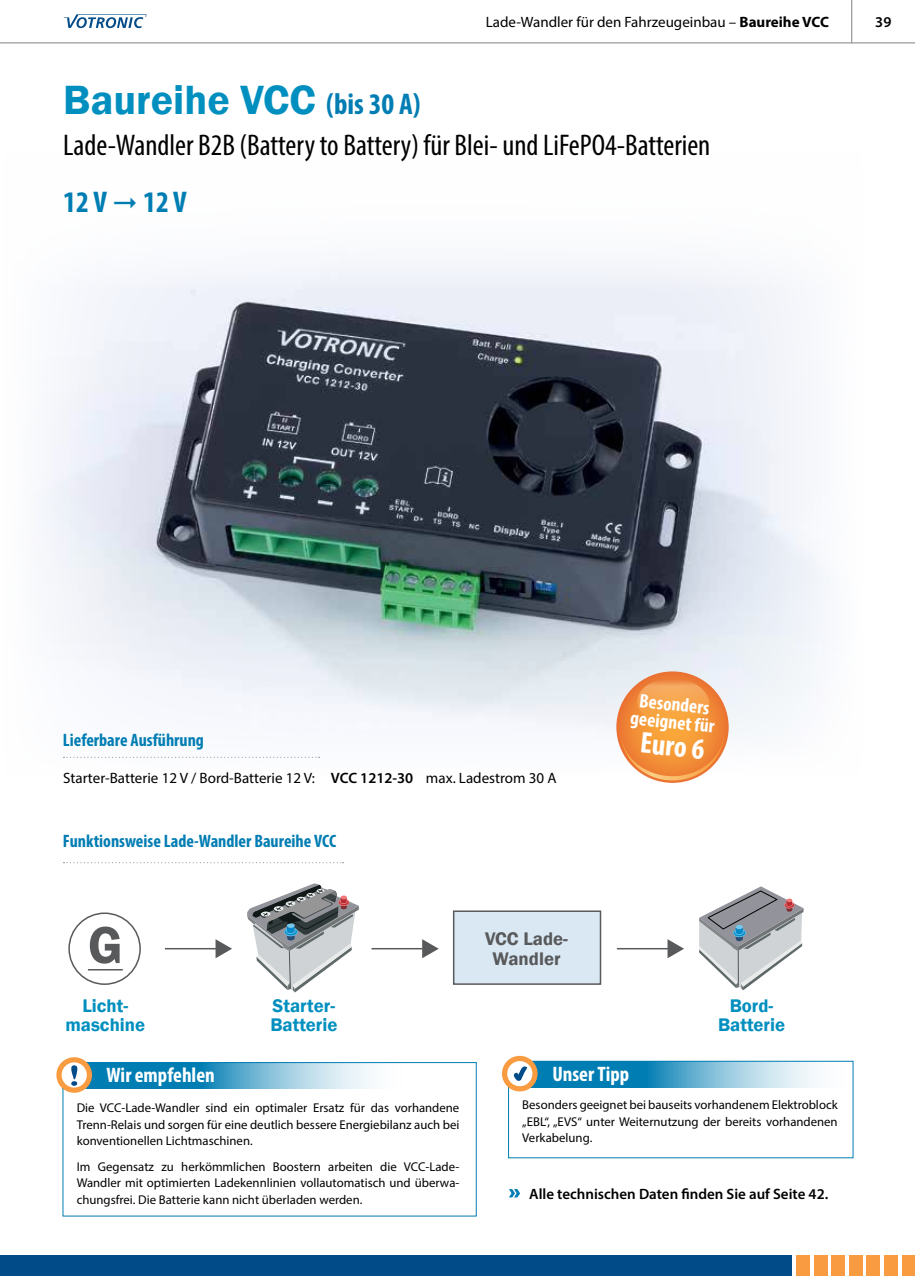
<style>
.page{position:relative;width:915px;height:1276px;background:#fff}
.page>*{position:absolute;margin:0;border:0;box-sizing:border-box;transform-origin:0 0}
.t1{font:600 54px "Franklin Gothic";color:#58595b}
.t2{font:600 42px "Franklin Gothic";color:#008fbf}
.t3{font:condensed 30px "Myriad Pro";color:#000}
.t4{font:700 condensed 30px "Myriad Pro";color:#007db3}
.t5{font:700 condensed 30px "Myriad Pro";color:#fff}
.t6{font:700 condensed 21px "Myriad Pro";color:#fff}
.t7{font:700 condensed 19.5px/18px "Myriad Pro";color:#fff;text-align:center}
.t8{font:600 18.75px/19.5px "Franklin Gothic";color:#008fbf;text-align:center}
.t9{font:600 18.75px "Franklin Gothic";color:#58595b}
.t10{font:700 condensed 18px "Myriad Pro";color:#007db3}
.t11{font:15px "Myriad Pro";color:#000}
.t12{font:600 15px "Myriad Pro";color:#000}
.t13{font:12.75px/16.5px "Myriad Pro";color:#000;text-align:justify}
.s1{font-weight:700}
.s2{font-family:"Myriad Pro";font-weight:700;font-stretch:condensed;font-size:30px;color:#007db3}
.s3{font-weight:600}
.s4{font-size:18px;color:#007db3}
</style>
<div class="page">
<div style="left:796px;top:1254px;width:13px;height:22px;background:#f89b41"></div>
<div style="left:813px;top:1254px;width:13px;height:22px;background:#f89b41"></div>
<div style="left:831px;top:1254px;width:13px;height:22px;background:#f89b41"></div>
<div style="left:848px;top:1254px;width:13px;height:22px;background:#f89b41"></div>
<div style="left:866px;top:1254px;width:13px;height:22px;background:#f89b41"></div>
<div style="left:883px;top:1254px;width:14px;height:22px;background:#f89b41"></div>
<div style="left:901px;top:1254px;width:13px;height:22px;background:#f89b41"></div>
<div style="left:0;top:1254px;width:791px;height:22px;background:#004b88"></div>
<hr style="left:0;top:43px;width:914px;height:1px;background:#808285">
<hr style="left:851px;top:0;width:1px;height:43px;background:#808285">
<svg style="left:64px;top:14px;width:82px;height:14px"></svg>
<img style="left:40px;top:296px;width:786px;height:462px">
<svg style="left:63px;top:756px;width:256px;height:2px"></svg>
<svg style="left:531px;top:1061px;width:322px;height:26px;background:#68b1d1"></svg>
<div style="left:502px;top:1056px;width:35px;height:35px;background:#f89b41;border-radius:50%"></div>
<div style="left:507px;top:1061px;width:25px;height:25px;background:#fff;border-radius:50%"></div>
<svg style="left:63px;top:862px;width:280px;height:1px"></svg>
<svg style="left:247px;top:883px;width:112px;height:109px"></svg>
<svg style="left:699px;top:886px;width:104px;height:104px"></svg>
<div style="left:453px;top:910px;width:148px;height:75px;background:#dae8f3;border:2px solid #58595b"></div>
<div style="left:68px;top:912px;width:73px;height:73px;border:2px solid #58595b;border-radius:50%"></div>
<hr style="left:88px;top:969px;width:35px;height:1px;background:#58595b">
<hr style="left:616px;top:948px;width:51px;height:1px;background:#58595b">
<svg style="left:667px;top:939px;width:16px;height:19px"></svg>
<hr style="left:371px;top:948px;width:51px;height:1px;background:#58595b">
<svg style="left:422px;top:939px;width:16px;height:19px"></svg>
<hr style="left:165px;top:948px;width:51px;height:1px;background:#58595b">
<svg style="left:215px;top:939px;width:17px;height:19px"></svg>
<svg style="left:513px;top:1066px;width:14px;height:15px"></svg>
<svg style="left:509px;top:1189px;width:11px;height:9px"></svg>
<svg style="left:85px;top:1062px;width:322px;height:27px;background:#68b1d1"></svg>
<div style="left:56px;top:1057px;width:36px;height:35px;background:#f89b41;border-radius:50%"></div>
<div style="left:62px;top:1062px;width:25px;height:25px;background:#fff;border-radius:50%"></div>
<svg style="left:71px;top:1065px;width:6px;height:20px"></svg>
<svg style="left:616px;top:671px;width:112px;height:112px;background:#ef873b"></svg>
<svg style="left:620px;top:731px;width:104px;height:49px;background:#f4a157"></svg>
<svg style="left:637px;top:678px;width:72px;height:47px;background:#f59f4a"></svg>
<p class="t11" style="left:485px;top:13px;width:344px">Lade-Wandler für den Fahrzeugeinbau – <span class="s1">Baureihe VCC</span></p>
<h2 class="t2" style="left:63px;top:74px;width:358px">Baureihe VCC <span class="s2">(bis 30 A)</span></h2>
<h3 class="t3" style="left:63px;top:127px;width:648px">Lade-Wandler B2B (Battery to Battery) für Blei- und LiFePO4-Batterien</h3>
<h3 class="t4" style="left:63px;top:184px;width:125px">12 V 12 V</h3>
<p class="t12" style="left:875px;top:12px;width:18px">39</p>
<h3 class="t10" style="left:63px;top:728px;width:142px">Lieferbare Ausführung</h3>
<p class="t11" style="left:63px;top:768px;width:495px">Starter-Batterie 12 V / Bord-Batterie 12 V: <span class="s3">VCC 1212-30</span> max. Ladestrom 30 A</p>
<h3 class="t10" style="left:63px;top:830px;width:275px">Funktionsweise Lade-Wandler Baureihe VCC</h3>
<h1 class="t1" style="left:88px;top:911px;width:36px">G</h1>
<h3 class="t8" style="left:65px;top:996px;width:81px">Licht&shy;maschine</h3>
<h3 class="t8" style="left:270px;top:996px;width:68px;text-align:left">Starter-<br>Batterie</h3>
<h3 class="t9" style="left:485px;top:927px;width:84px">VCC Lade-</h3>
<h3 class="t9" style="left:492px;top:947px;width:69px">Wandler</h3>
<h3 class="t7" style="left:633px;top:690px;width:86px;rotate:6deg">Besonders geeignet für</h3>
<h3 class="t5" style="left:642px;top:723px;width:66px;rotate:6deg">Euro 6</h3>
<h3 class="t8" style="left:717px;top:996px;width:68px">Bord-<br>Batterie</h3>
<h3 class="t6" style="left:106px;top:1062px;width:110px">Wir empfehlen</h3>
<p class="t13" style="left:77px;top:1099px;width:384px">Die VCC-Lade-Wandler sind ein optimaler Ersatz für das vorhandene Trenn-Relais und sorgen für eine deutlich bessere Energiebilanz auch bei konventionellen Lichtmaschinen.</p>
<p class="t13" style="left:77px;top:1158px;width:384px">Im Gegensatz zu herkömmlichen Boostern arbeiten die VCC-Lade-Wandler mit optimierten Ladekennlinien vollautomatisch und überwa&shy;chungsfrei. Die Batterie kann nicht überladen werden.</p>
<h3 class="t6" style="left:552px;top:1060px;width:78px">Unser Tipp</h3>
<p class="t13" style="left:522px;top:1096px;width:317px">Besonders geeignet bei bauseits vorhandenem Elektroblock „EBL“, „EVS“ unter Weiternutzung der bereits vorhandenen Verkabelung.</p>
<p class="t12" style="left:509px;top:1184px;width:320px"><span class="s4">››</span> Alle technischen Daten finden Sie auf Seite 42.</p>
</div>
